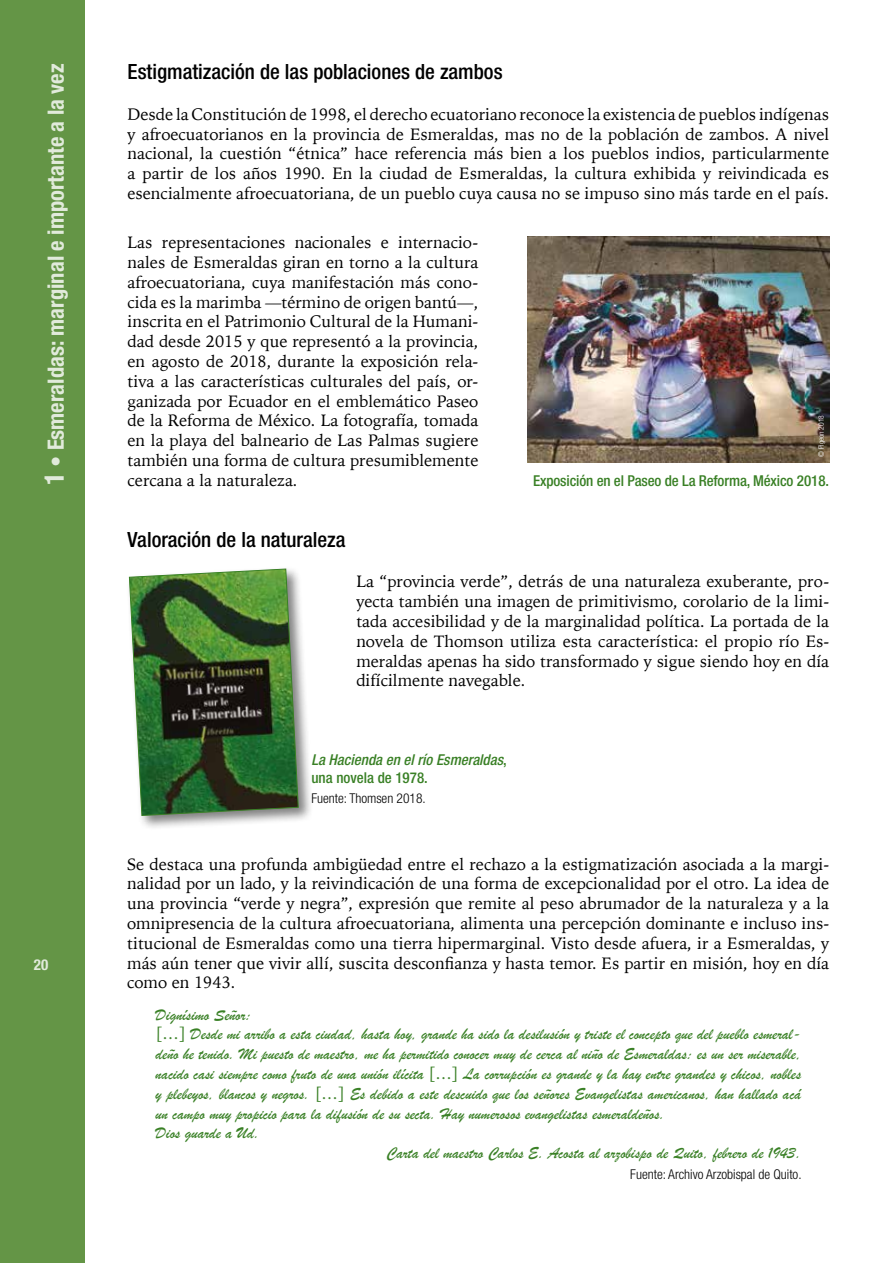
<style>
.page{position:relative;width:893px;height:1263px;background:#fff}
.page>*{position:absolute;margin:0;border:0;box-sizing:border-box;transform-origin:0 0}
.t1{font:700 condensed 22.5px "Helvetica Neue LT Std";color:#e1eadb}
.t2{font:500 condensed 21px "Helvetica Neue LT Std";color:#000}
.t3{font:16.5px/19.8px "Iowan Old Style";color:#000;text-align:justify}
.t4{font:16.5px "Brush Script";color:#398025}
.t5{font:italic 500 condensed 15px/18px "Helvetica Neue LT Std";color:#398025}
.t6{font:500 condensed 15px "Helvetica Neue LT Std";letter-spacing:-.01em;color:#398025}
.t7{font:700 condensed 15px "Helvetica Neue LT Std";color:#e1eadb}
.t8{font:300 condensed 13.5px "Helvetica Neue LT Std";color:#000}
.t9{font:300 condensed 7.5px "Helvetica Neue LT Std";color:#fff}
.s1{font-size:27px}
.s2{font-style:normal}
.s3{font-family:"Iowan Old Style"}
</style>
<div class="page">
<div style="left:0;top:0;width:84px;height:1263px;background:#649546"></div>
<img style="left:528px;top:237px;width:301px;height:226px">
<div style="left:126px;top:566px;width:187px;height:265px;background:#000;opacity:.5"></div>
<img style="left:129px;top:568px;width:170px;height:248px">
<h1 class="t1" style="left:42px;top:485px;width:423px;rotate:-90deg"><span class="s1">1</span> • Esmeraldas: marginal e importante a la vez</h1>
<p class="t7" style="left:34px;top:955px;width:16px">20</p>
<p class="t2" style="left:128px;top:59px;width:377px">Estigmatización de las poblaciones de zambos</p>
<p class="t3" style="left:128px;top:103px;width:703px">Desde la Constitución de 1998, el derecho ecuatoriano reconoce la existencia de pueblos indígenas y afroecuatorianos en la provincia de Esmeraldas, mas no de la población de zambos. A nivel nacional, la cuestión “étnica” hace referencia más bien a los pueblos indios, particularmente a partir de los años 1990. En la ciudad de Esmeraldas, la cultura exhibida y reivindicada es esencialmente afroecuatoriana, de un pueblo cuya causa no se impuso sino más tarde en el país.</p>
<p class="t3" style="left:128px;top:232px;width:352px">Las representaciones nacionales e internacio&shy;nales de Esmeraldas giran en torno a la cultura afroecuatoriana, cuya manifestación más cono&shy;cida es la marimba —término de origen bantú—, inscrita en el Patrimonio Cultural de la Humani&shy;dad desde 2015 y que representó a la provincia, en agosto de 2018, durante la exposición rela&shy;tiva a las características culturales del país, or&shy;ganizada por Ecuador en el emblemático Paseo de la Reforma de México. La fotografía, tomada en la playa del balneario de Las Palmas sugiere también una forma de cultura presumiblemente cercana a la naturaleza.</p>
<p class="t9" style="left:817px;top:457px;width:44px;rotate:-90deg">© Pigeon 2018</p>
<p class="t6" style="left:533px;top:472px;width:298px">Exposición en el Paseo de La Reforma, México 2018.</p>
<p class="t2" style="left:128px;top:527px;width:219px">Valoración de la naturaleza</p>
<p class="t3" style="left:356px;top:571px;width:474px">La “provincia verde”, detrás de una naturaleza exuberante, pro&shy;yecta también una imagen de primitivismo, corolario de la limi&shy;tada accesibilidad y de la marginalidad política. La portada de la novela de Thomson utiliza esta característica: el propio río Es&shy;meraldas apenas ha sido transformado y sigue siendo hoy en día difícilmente navegable.</p>
<p class="t5" style="left:311px;top:750px;width:197px">La Hacienda en el río Esmeraldas<span class="s2">, una novela de 1978.</span></p>
<p class="t8" style="left:311px;top:790px;width:116px">Fuente: Thomsen 2018.</p>
<p class="t3" style="left:127px;top:853px;width:703px">Se destaca una profunda ambigüedad entre el rechazo a la estigmatización asociada a la margi&shy;nalidad por un lado, y la reivindicación de una forma de excepcionalidad por el otro. La idea de una provincia “verde y negra”, expresión que remite al peso abrumador de la naturaleza y a la omnipresencia de la cultura afroecuatoriana, alimenta una percepción dominante e incluso ins&shy;titucional de Esmeraldas como una tierra hipermarginal. Visto desde afuera, ir a Esmeraldas, y más aún tener que vivir allí, suscita desconfianza y hasta temor. Es partir en misión, hoy en día como en 1943.</p>
<p class="t4" style="left:156px;top:1004px;width:97px">Dignísimo Señor:</p>
<p class="t4" style="left:156px;top:1023px;width:647px"><span class="s3">[…]</span> Desde mi arribo a esta ciudad, hasta hoy, grande ha sido la desilusión y triste el concepto que del pueblo esmeral-</p>
<p class="t4" style="left:156px;top:1043px;width:647px">deño he tenido. Mi puesto de maestro, me ha permitido conocer muy de cerca al niño de Esmeraldas: es un ser miserable,</p>
<p class="t4" style="left:156px;top:1063px;width:647px">nacido casi siempre como fruto de una unión ilícita <span class="s3">[…]</span> La corrupción es grande y la hay entre grandes y chicos, nobles</p>
<p class="t4" style="left:156px;top:1083px;width:647px">y plebeyos, blancos y negros. <span class="s3">[…]</span> Es debido a este descuido que los señores Evangelistas americanos, han hallado acá</p>
<p class="t4" style="left:156px;top:1103px;width:511px">un campo muy propicio para la difusión de su secta. Hay numerosos evangelistas esmeraldeños.</p>
<p class="t4" style="left:156px;top:1122px;width:105px">Dios guarde a Ud.</p>
<p class="t4" style="left:386px;top:1142px;width:416px">Carta del maestro Carlos E. Acosta al arzobispo de Quito, febrero de 1943.</p>
<p class="t8" style="left:630px;top:1166px;width:173px">Fuente: Archivo Arzobispal de Quito.</p>
</div>
